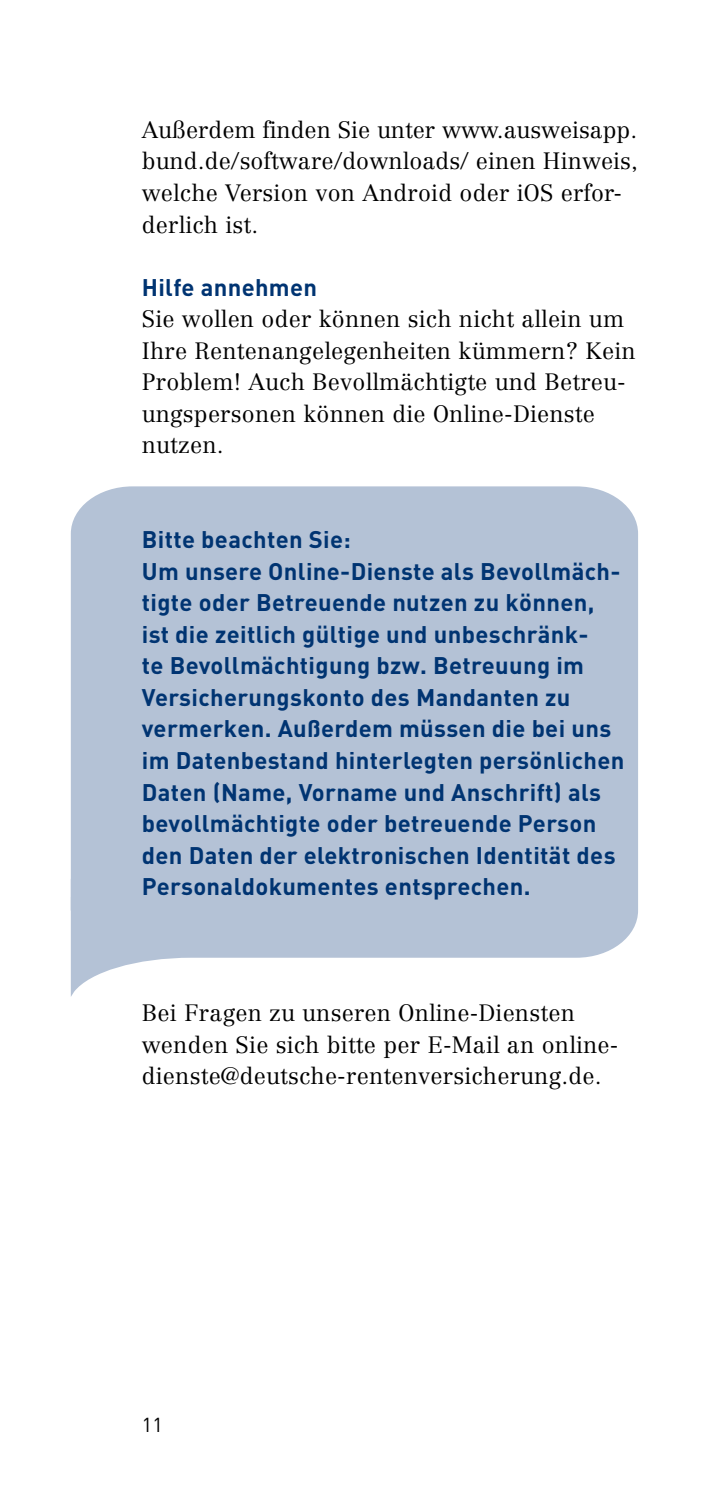
<style>
.page{position:relative;width:709px;height:1489px;background:#fff}
.page>*{position:absolute;margin:0;border:0;box-sizing:border-box;transform-origin:0 0}
.t1{font:700 23.75px/31.5px "DIN";letter-spacing:.015em;color:#003472}
.t2{font:300 23.25px/31.5px "Centennial";letter-spacing:.01em;color:#000}
.t3{font:20px "DIN";color:#000}
</style>
<div class="page">
<svg style="left:71px;top:486px;width:567px;height:510px;fill:#b4c2d6"></svg>
<p class="t2" style="left:142px;top:114px;width:498px">Außerdem finden Sie unter www.ausweisapp. bund.de/software/downloads/ einen Hinweis, welche Version von Android oder iOS erfor&shy;derlich ist.</p>
<h3 class="t1" style="left:142px;top:270px;width:177px">Hilfe annehmen</h3>
<p class="t2" style="left:142px;top:303px;width:495px">Sie wollen oder können sich nicht allein um Ihre Rentenangelegenheiten kümmern? Kein Problem! Auch Bevollmächtigte und Betreu&shy;ungspersonen können die Online-Dienste nutzen.</p>
<h3 class="t1" style="left:142px;top:522px;width:210px">Bitte beachten Sie:</h3>
<p class="t1" style="left:142px;top:554px;width:484px">Um unsere Online-Dienste als Bevollmäch&shy;tigte oder Betreuende nutzen zu können, ist die zeitlich gültige und unbeschränk-<br>te Bevollmächtigung bzw. Betreuung im Versicherungskonto des Mandanten zu vermerken. Außerdem müssen die bei uns im Datenbestand hinterlegten persönlichen Daten (Name, Vorname und Anschrift) als bevollmächtigte oder betreuende Person den Daten der elektronischen Identität des Personaldokumentes entsprechen.</p>
<p class="t2" style="left:142px;top:997px;width:478px">Bei Fragen zu unseren Online-Diensten wenden Sie sich bitte per E-Mail an online&shy;dienste@deutsche-rentenversicherung.de.</p>
<p class="t3" style="left:142px;top:1411px;width:23px">11</p>
</div>
